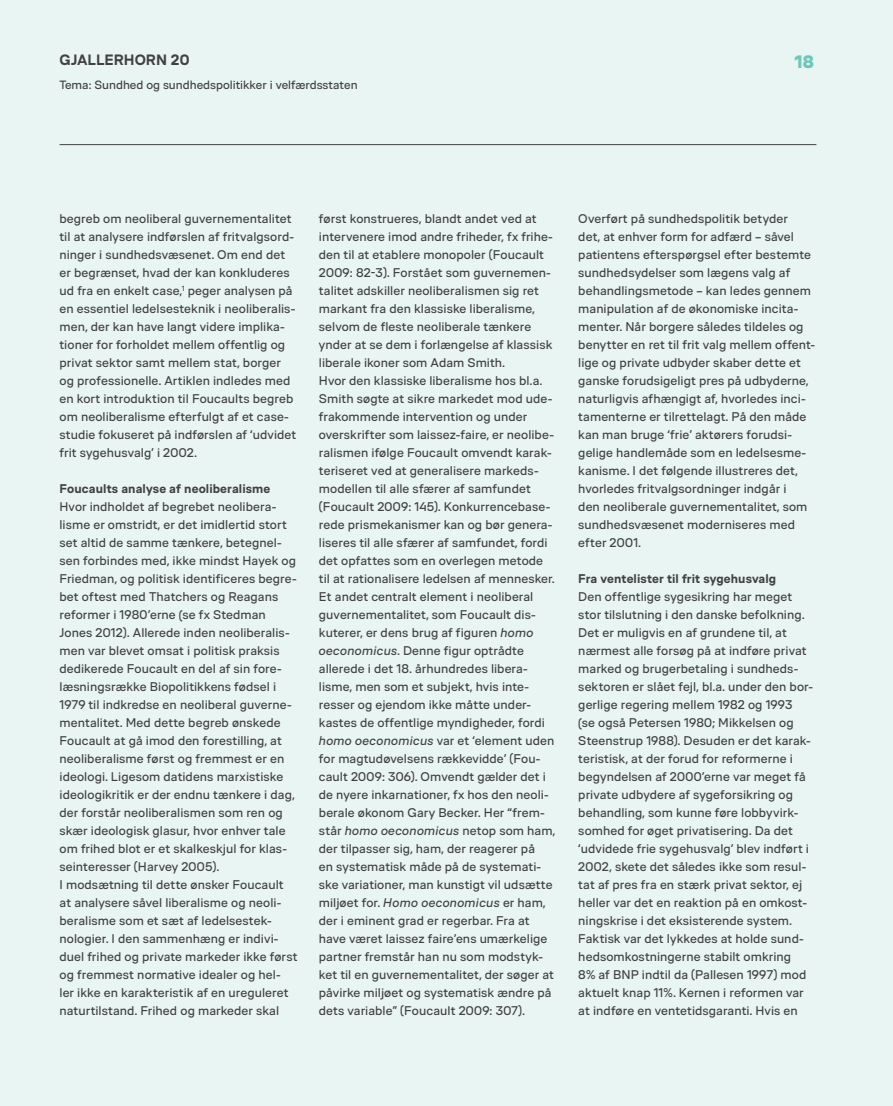
<style>
.page{position:relative;width:893px;height:1106px;background:#e9f5f2}
.page>*{position:absolute;margin:0;border:0;box-sizing:border-box;transform-origin:0 0}
.t1{font:900 18px "VIA Type";color:#6ec8ba}
.t2{font:700 15px "VIA Type";color:#414042}
.t3{font:12.6px/18px "VIA Type";letter-spacing:.005em;color:#414042}
.t4{font:700 12.6px "VIA Type";letter-spacing:.01em;color:#414042}
.t5{font:12px "VIA Type";color:#414042}
.s1{font-style:italic}
</style>
<div class="page">
<hr style="left:60px;top:144px;width:756px;height:1px;background:#414042">
<p class="t2" style="left:60px;top:51px;width:132px">GJALLERHORN 20</p>
<p class="t5" style="left:60px;top:78px;width:300px">Tema: Sundhed og sundhedspolitikker i velfærdsstaten</p>
<h1 class="t1" style="left:794px;top:50px;width:21px">18</h1>
<p class="t3" style="left:60px;top:209px;width:238px">begreb om neoliberal guvernementalitet til at analysere indførslen af fritvalgsord&shy;ninger i sundhedsvæsenet. Om end det er begrænset, hvad der kan konkluderes ud fra en enkelt case,<sup>1</sup> peger analysen på en essentiel ledelsesteknik i neoliberalis&shy;men, der kan have langt videre implika&shy;tioner for forholdet mellem offentlig og privat sektor samt mellem stat, borger og professionelle. Artiklen indledes med en kort introduktion til Foucaults begreb om neoliberalisme efterfulgt af et case&shy;studie fokuseret på indførslen af ‘udvidet frit sygehusvalg’ i 2002.</p>
<p class="t4" style="left:60px;top:481px;width:212px">Foucaults analyse af neoliberalisme</p>
<p class="t3" style="left:60px;top:497px;width:240px">Hvor indholdet af begrebet neolibera&shy;lisme er omstridt, er det imidlertid stort set altid de samme tænkere, betegnel&shy;sen forbindes med, ikke mindst Hayek og Friedman, og politisk identificeres begre&shy;bet oftest med Thatchers og Reagans reformer i 1980’erne (se fx Stedman Jones 2012). Allerede inden neoliberalis&shy;men var blevet omsat i politisk praksis dedikerede Foucault en del af sin fore&shy;læsningsrække Biopolitikkens fødsel i 1979 til indkredse en neoliberal guverne&shy;mentalitet. Med dette begreb ønskede Foucault at gå imod den forestilling, at neoliberalisme først og fremmest er en ideologi. Ligesom datidens marxistiske ideologikritik er der endnu tænkere i dag, der forstår neoliberalismen som ren og skær ideologisk glasur, hvor enhver tale om frihed blot er et skalkeskjul for klas&shy;seinteresser (Harvey 2005).<br>I modsætning til dette ønsker Foucault at analysere såvel liberalisme og neoli&shy;beralisme som et sæt af ledelsestek&shy;nologier. I den sammenhæng er indivi&shy;duel frihed og private markeder ikke først og fremmest normative idealer og hel&shy;ler ikke en karakteristik af en ureguleret naturtilstand. Frihed og markeder skal</p>
<p class="t3" style="left:319px;top:209px;width:238px">først konstrueres, blandt andet ved at intervenere imod andre friheder, fx frihe&shy;den til at etablere monopoler (Foucault 2009: 82-3). Forstået som guvernemen&shy;talitet adskiller neoliberalismen sig ret markant fra den klassiske liberalisme, selvom de fleste neoliberale tænkere ynder at se dem i forlængelse af klassisk liberale ikoner som Adam Smith.<br>Hvor den klassiske liberalisme hos bl.a.<br>Smith søgte at sikre markedet mod ude&shy;frakommende intervention og under overskrifter som laissez-faire, er neolibe&shy;ralismen ifølge Foucault omvendt karak&shy;teriseret ved at generalisere markeds&shy;modellen til alle sfærer af samfundet (Foucault 2009: 145). Konkurrencebase&shy;rede prismekanismer kan og bør genera&shy;liseres til alle sfærer af samfundet, fordi det opfattes som en overlegen metode til at rationalisere ledelsen af mennesker.<br>Et andet centralt element i neoliberal guvernementalitet, som Foucault dis&shy;kuterer, er dens brug af figuren <span class="s1">homo oeconomicus</span>. Denne figur optrådte allerede i det 18. århundredes libera&shy;lisme, men som et subjekt, hvis inte&shy;resser og ejendom ikke måtte under&shy;kastes de offentlige myndigheder, fordi <span class="s1">homo oeconomicus</span> var et ‘element uden for magtudøvelsens rækkevidde’ (Fou&shy;cault 2009: 306). Omvendt gælder det i de nyere inkarnationer, fx hos den neoli&shy;berale økonom Gary Becker. Her “frem&shy;står <span class="s1">homo oeconomicus</span> netop som ham, der tilpasser sig, ham, der reagerer på<br>en systematisk måde på de systemati&shy;ske variationer, man kunstigt vil udsætte miljøet for. <span class="s1">Homo oeconomicus</span> er ham, der i eminent grad er regerbar. Fra at have været laissez faire’ens umærkelige partner fremstår han nu som modstyk&shy;ket til en guvernementalitet, der søger at påvirke miljøet og systematisk ændre på dets variable” (Foucault 2009: 307).</p>
<p class="t3" style="left:578px;top:209px;width:238px">Overført på sundhedspolitik betyder<br>det, at enhver form for adfærd – såvel patientens efterspørgsel efter bestemte sundhedsydelser som lægens valg af behandlingsmetode – kan ledes gennem manipulation af de økonomiske incita&shy;menter. Når borgere således tildeles og benytter en ret til frit valg mellem offent&shy;lige og private udbyder skaber dette et ganske forudsigeligt pres på udbyderne, naturligvis afhængigt af, hvorledes inci&shy;tamenterne er tilrettelagt. På den måde kan man bruge ‘frie’ aktørers forudsi&shy;gelige handlemåde som en ledelsesme&shy;kanisme. I det følgende illustreres det, hvorledes fritvalgsordninger indgår i<br>den neoliberale guvernementalitet, som sundhedsvæsenet moderniseres med efter 2001.</p>
<p class="t4" style="left:578px;top:571px;width:200px">Fra ventelister til frit sygehusvalg</p>
<p class="t3" style="left:578px;top:587px;width:236px">Den offentlige sygesikring har meget stor tilslutning i den danske befolkning.<br>Det er muligvis en af grundene til, at nærmest alle forsøg på at indføre privat marked og brugerbetaling i sundheds&shy;sektoren er slået fejl, bl.a. under den bor&shy;gerlige regering mellem 1982 og 1993<br>(se også Petersen 1980; Mikkelsen og Steenstrup 1988). Desuden er det karak&shy;teristisk, at der forud for reformerne i begyndelsen af 2000’erne var meget få private udbydere af sygeforsikring og behandling, som kunne føre lobbyvirk&shy;somhed for øget privatisering. Da det ‘udvidede frie sygehusvalg’ blev indført i 2002, skete det således ikke som resul&shy;tat af pres fra en stærk privat sektor, ej heller var det en reaktion på en omkost&shy;ningskrise i det eksisterende system.<br>Faktisk var det lykkedes at holde sund&shy;hedsomkostningerne stabilt omkring<br>8% af BNP indtil da (Pallesen 1997) mod aktuelt knap 11%. Kernen i reformen var at indføre en ventetidsgaranti. Hvis en</p>
</div>
